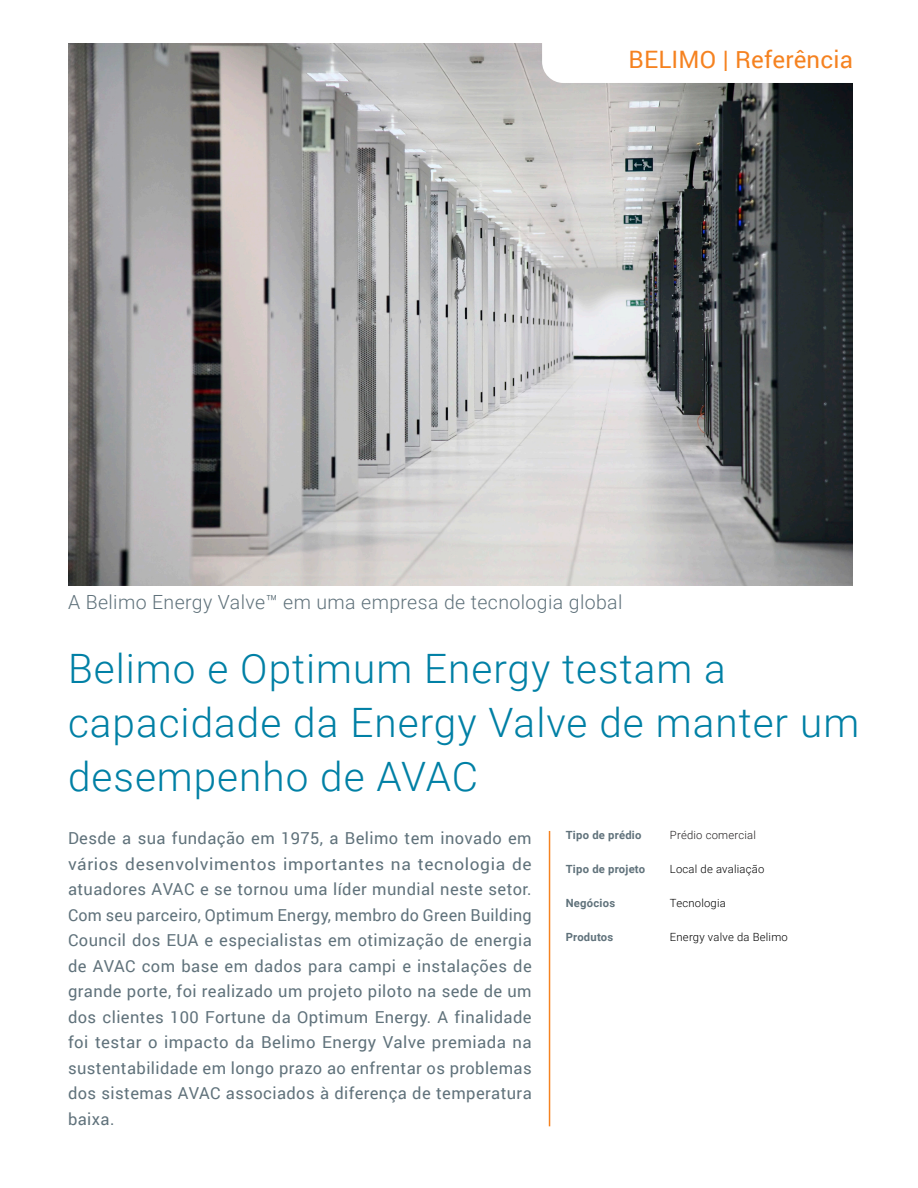
<style>
.page{position:relative;width:918px;height:1188px;background:#fff}
.page>*{position:absolute;margin:0;border:0;box-sizing:border-box;transform-origin:0 0}
.Big_Title{font:300 40.5px/54px "Roboto";letter-spacing:.025em;color:#0180a5}
.t1{font:24px "Roboto";letter-spacing:.01em;color:#f58220}
.lead_text_short{font:300 19.5px "Roboto";letter-spacing:.02em;color:#60727b}
.leadtext_long{font:16.5px/25.5px "Roboto";letter-spacing:.025em;color:#60727b;text-align:justify}
.Text_7_5_pt_regular{font:300 11.25px "Roboto";letter-spacing:.02em;color:#000}
.Text_7_5_pt_Bold_Gre{font:700 11.25px "Roboto";letter-spacing:.02em;color:#60727b}
.Text_7_5_pt_regular-2{font:300 11.25px "Roboto";letter-spacing:.02em;color:#231f20}
</style>
<div class="page">
<img style="left:68px;top:43px;width:785px;height:542px">
<svg style="left:542px;top:43px;width:311px;height:40px"></svg>
<hr style="left:549px;top:831px;width:1px;height:295px;background:#f58220">
<h2 class="t1" style="left:629px;top:43px;width:226px">BELIMO | Referência</h2>
<p class="lead_text_short" style="left:68px;top:588px;width:556px">A Belimo Energy Valve™ em uma empresa de tecnologia global</p>
<p class="Big_Title" style="left:68px;top:640px;width:793px">Belimo e Optimum Energy testam a capacidade da Energy Valve de manter um desempenho de AVAC</p>
<p class="leadtext_long" style="left:68px;top:825px;width:465px">Desde a sua fundação em 1975, a Belimo tem inovado em vários desenvolvimentos importantes na tecnologia de atuadores AVAC e se tornou uma líder mundial neste setor.<br>Com seu parceiro, Optimum Energy, membro do Green Building Council dos EUA e especialistas em otimização de energia de AVAC com base em dados para campi e instalações de grande porte, foi realizado um projeto piloto na sede de um dos clientes 100 Fortune da Optimum Energy. A finalidade foi testar o impacto da Belimo Energy Valve premiada na sustentabilidade em longo prazo ao enfrentar os problemas dos sistemas AVAC associados à diferença de temperatura baixa.</p>
<p class="Text_7_5_pt_Bold_Gre" style="left:566px;top:828px;width:77px">Tipo de prédio</p>
<p class="Text_7_5_pt_regular-2" style="left:670px;top:828px;width:88px">Prédio comercial</p>
<p class="Text_7_5_pt_Bold_Gre" style="left:566px;top:862px;width:81px">Tipo de projeto</p>
<p class="Text_7_5_pt_regular" style="left:670px;top:862px;width:96px">Local de avaliação</p>
<p class="Text_7_5_pt_Bold_Gre" style="left:566px;top:896px;width:51px">Negócios</p>
<p class="Text_7_5_pt_regular" style="left:670px;top:896px;width:57px">Tecnologia</p>
<p class="Text_7_5_pt_Bold_Gre" style="left:566px;top:930px;width:49px">Produtos</p>
<p class="Text_7_5_pt_regular" style="left:670px;top:930px;width:119px">Energy valve da Belimo</p>
</div>
